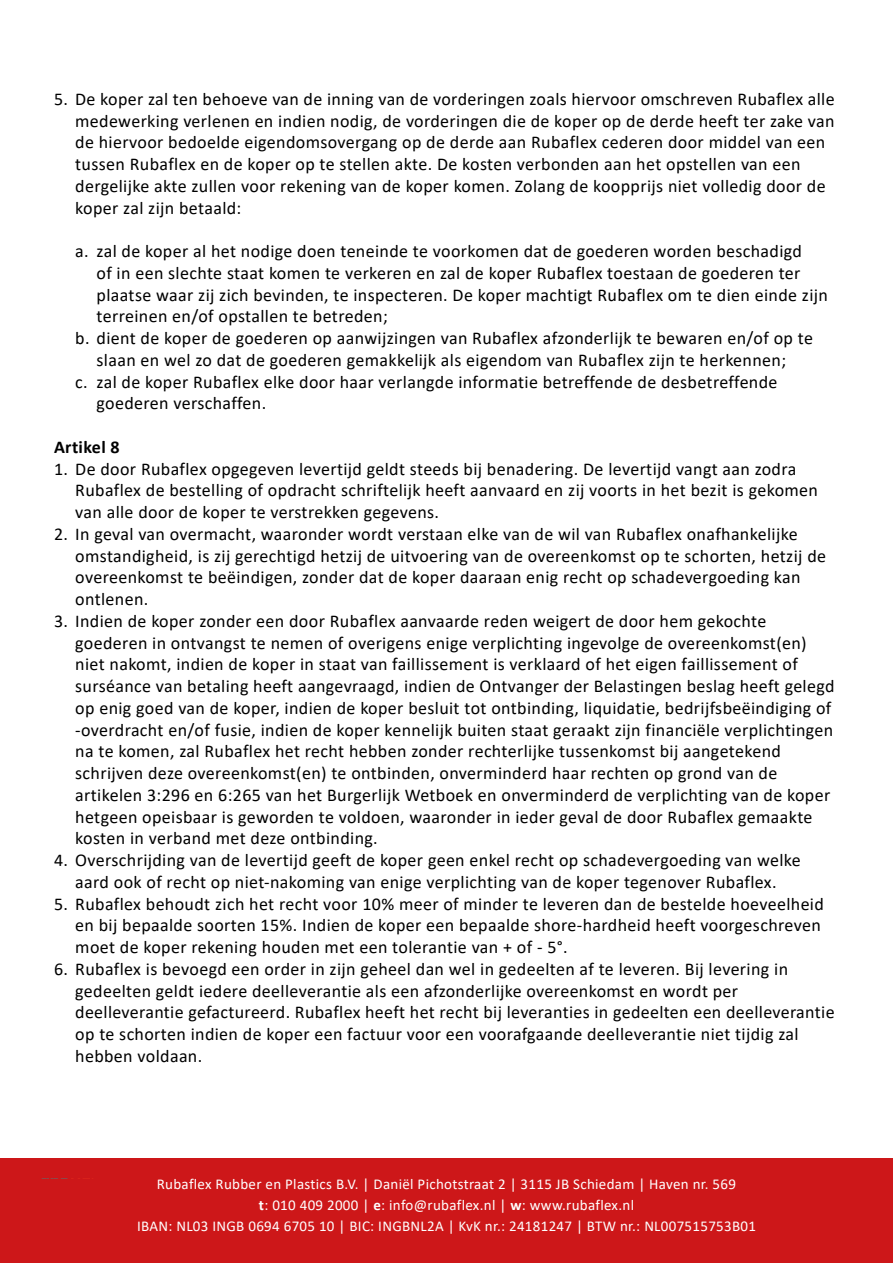
<style>
.page{position:relative;width:893px;height:1263px;background:#fff}
.page>*{position:absolute;margin:0;border:0;box-sizing:border-box;transform-origin:0 0}
.t1{font:18px/21.8px "Calibri";letter-spacing:.02em;color:#000}
.t2{font:700 18px "Calibri";letter-spacing:.02em;color:#000}
.t3{font:15px/21px "Calibri";letter-spacing:.02em;color:#fff;text-align:center}
.s1{font-weight:700}
</style>
<div class="page">
<div style="left:0;top:1159px;width:893px;height:104px;background:#cd1719"></div>
<svg style="left:41px;top:1178px;width:48px;height:1px"></svg>
<p class="t1" style="left:75px;top:88px;width:761px;text-indent:-21px">5. De koper zal ten behoeve van de inning van de vorderingen zoals hiervoor omschreven Rubaflex alle medewerking verlenen en indien nodig, de vorderingen die de koper op de derde heeft ter zake van de hiervoor bedoelde eigendomsovergang op de derde aan Rubaflex cederen door middel van een tussen Rubaflex en de koper op te stellen akte. De kosten verbonden aan het opstellen van een dergelijke akte zullen voor rekening van de koper komen. Zolang de koopprijs niet volledig door de koper zal zijn betaald:</p>
<p class="t1" style="left:75px;top:240px;width:728px">a. zal de koper al het nodige doen teneinde te voorkomen dat de goederen worden beschadigd</p>
<p class="t1" style="left:97px;top:262px;width:706px">of in een slechte staat komen te verkeren en zal de koper Rubaflex toestaan de goederen ter</p>
<p class="t1" style="left:97px;top:283px;width:733px">plaatse waar zij zich bevinden, te inspecteren. De koper machtigt Rubaflex om te dien einde zijn</p>
<p class="t1" style="left:97px;top:305px;width:293px">terreinen en/of opstallen te betreden;</p>
<p class="t1" style="left:75px;top:327px;width:739px">b. dient de koper de goederen op aanwijzingen van Rubaflex afzonderlijk te bewaren en/of op te</p>
<p class="t1" style="left:97px;top:349px;width:691px">slaan en wel zo dat de goederen gemakkelijk als eigendom van Rubaflex zijn te herkennen;</p>
<p class="t1" style="left:75px;top:370px;width:704px">c. zal de koper Rubaflex elke door haar verlangde informatie betreffende de desbetreffende</p>
<p class="t1" style="left:97px;top:392px;width:171px">goederen verschaffen.</p>
<p class="t2" style="left:54px;top:434px;width:67px">Artikel 8</p>
<p class="t1" style="left:75px;top:457px;width:744px;text-indent:-21px">1. De door Rubaflex opgegeven levertijd geldt steeds bij benadering. De levertijd vangt aan zodra<br>Rubaflex de bestelling of opdracht schriftelijk heeft aanvaard en zij voorts in het bezit is gekomen van alle door de koper te verstrekken gegevens.</p>
<p class="t1" style="left:75px;top:522px;width:752px;text-indent:-21px">2. In geval van overmacht, waaronder wordt verstaan elke van de wil van Rubaflex onafhankelijke omstandigheid, is zij gerechtigd hetzij de uitvoering van de overeenkomst op te schorten, hetzij de overeenkomst te beëindigen, zonder dat de koper daaraan enig recht op schadevergoeding kan ontlenen.</p>
<p class="t1" style="left:75px;top:609px;width:761px;text-indent:-21px">3. Indien de koper zonder een door Rubaflex aanvaarde reden weigert de door hem gekochte goederen in ontvangst te nemen of overigens enige verplichting ingevolge de overeenkomst(en) niet nakomt, indien de koper in staat van faillissement is verklaard of het eigen faillissement of surséance van betaling heeft aangevraagd, indien de Ontvanger der Belastingen beslag heeft gelegd op enig goed van de koper, indien de koper besluit tot ontbinding, liquidatie, bedrijfsbeëindiging of -overdracht en/of fusie, indien de koper kennelijk buiten staat geraakt zijn financiële verplichtingen na te komen, zal Rubaflex het recht hebben zonder rechterlijke tussenkomst bij aangetekend schrijven deze overeenkomst(en) te ontbinden, onverminderd haar rechten op grond van de artikelen 3:296 en 6:265 van het Burgerlijk Wetboek en onverminderd de verplichting van de koper hetgeen opeisbaar is geworden te voldoen, waaronder in ieder geval de door Rubaflex gemaakte kosten in verband met deze ontbinding.</p>
<p class="t1" style="left:54px;top:849px;width:748px;text-align:center">4. Overschrijding van de levertijd geeft de koper geen enkel recht op schadevergoeding van welke aard ook of recht op niet-nakoming van enige verplichting van de koper tegenover Rubaflex.</p>
<p class="t1" style="left:75px;top:892px;width:750px;text-indent:-21px">5. Rubaflex behoudt zich het recht voor 10% meer of minder te leveren dan de bestelde hoeveelheid en bij bepaalde soorten 15%. Indien de koper een bepaalde shore-hardheid heeft voorgeschreven moet de koper rekening houden met een tolerantie van + of - 5°.</p>
<p class="t1" style="left:75px;top:957px;width:761px;text-indent:-21px">6. Rubaflex is bevoegd een order in zijn geheel dan wel in gedeelten af te leveren. Bij levering in gedeelten geldt iedere deelleverantie als een afzonderlijke overeenkomst en wordt per deelleverantie gefactureerd. Rubaflex heeft het recht bij leveranties in gedeelten een deelleverantie op te schorten indien de koper een factuur voor een voorafgaande deelleverantie niet tijdig zal hebben voldaan.</p>
<p class="t3" style="left:137px;top:1173px;width:620px">Rubaflex Rubber en Plastics B.V. | Daniël Pichotstraat 2 | 3115 JB Schiedam | Haven nr. 569<br><span class="s1">t</span>: 010 409 2000 | <span class="s1">e</span>: info@rubaflex.nl | <span class="s1">w</span>: www.rubaflex.nl<br>IBAN: NL03 INGB 0694 6705 10 | BIC: INGBNL2A | KvK nr.: 24181247 | BTW nr.: NL007515753B01</p>
</div>
